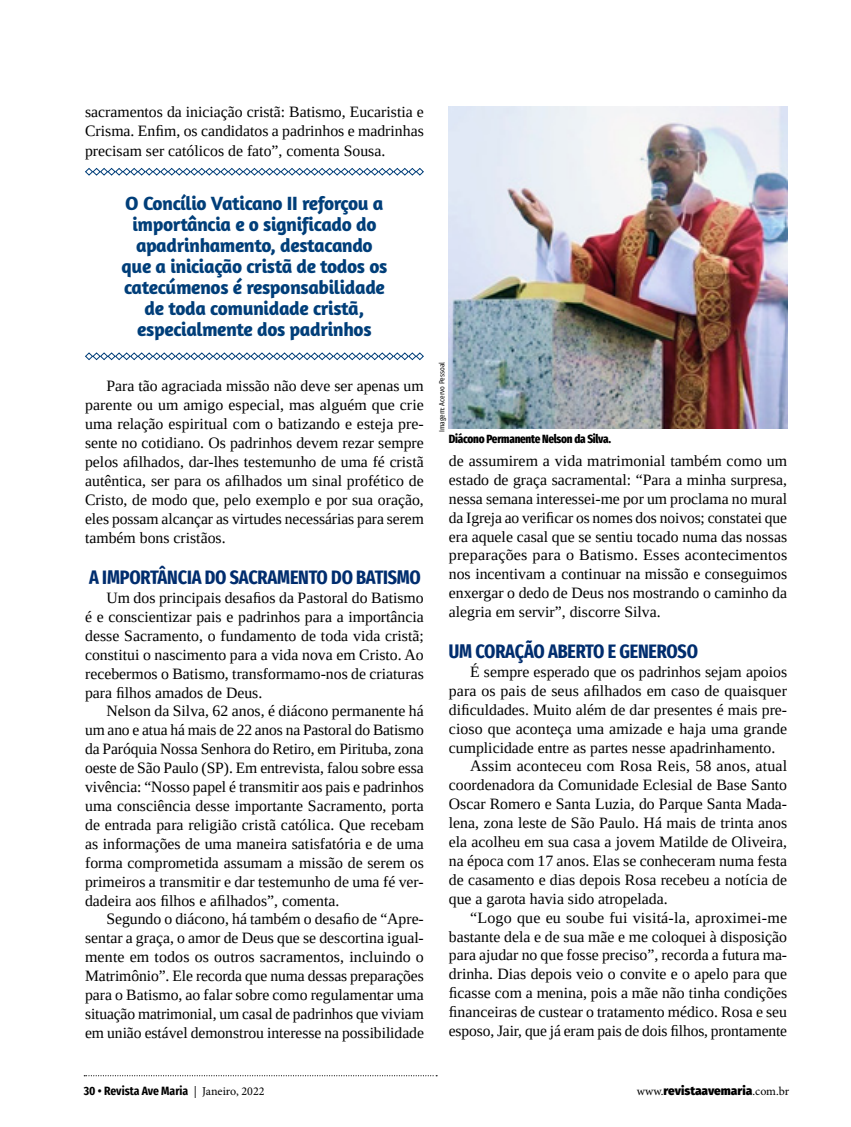
<style>
.page{position:relative;width:851px;height:1127px;background:#fff}
.page>*{position:absolute;margin:0;border:0;box-sizing:border-box;transform-origin:0 0}
.t1{font:700 19.5px/21px "Amaranth";letter-spacing:-.02em;color:#003e79;text-align:center}
.t2{font:700 extra-condensed 19.5px "Fira Sans";letter-spacing:-.01em;color:#002d6e}
.t3{font:15.75px/18.9px "Tinos";color:#000;text-align:justify}
.t4{font:800 extra-condensed 12px "Fira Sans";letter-spacing:-.02em;color:#000}
.t5{font:700 12px "Fira Sans Condensed";color:#000}
.t6{font:900 12px "Fira Sans";color:#000}
.t7{font:7.5px "Fira Sans Condensed";color:#000}
.s1{font-family:"Minion Pro";font-weight:400}
</style>
<div class="page">
<svg style="left:85px;top:167px;width:339px;height:9px"></svg>
<svg style="left:85px;top:352px;width:339px;height:8px"></svg>
<img style="left:449px;top:106px;width:338px;height:323px">
<svg style="left:84px;top:1075px;width:353px;height:1px"></svg>
<p class="t3" style="left:85px;top:102px;width:340px;line-height:19.4px">sacramentos da iniciação cristã: Batismo, Eucaristia e Crisma. Enfim, os candidatos a padrinhos e madrinhas precisam ser católicos de fato”, comenta Sousa.</p>
<p class="t1" style="left:121px;top:192px;width:267px">O Concílio Vaticano II reforçou a importância e o significado do apadrinhamento, destacando que a iniciação cristã de todos os catecúmenos é responsabilidade de toda comunidade cristã, especialmente dos padrinhos</p>
<p class="t3" style="left:85px;top:376px;width:340px;text-indent:21px">Para tão agraciada missão não deve ser apenas um parente ou um amigo especial, mas alguém que crie uma relação espiritual com o batizando e esteja pre&shy;sente no cotidiano. Os padrinhos devem rezar sempre pelos afilhados, dar-lhes testemunho de uma fé cristã autêntica, ser para os afilhados um sinal profético de Cristo, de modo que, pelo exemplo e por sua oração, eles possam alcançar as virtudes necessárias para serem também bons cristãos.</p>
<p class="t2" style="left:89px;top:561px;width:333px">A IMPORTÂNCIA DO SACRAMENTO DO BATISMO</p>
<p class="t3" style="left:85px;top:588px;width:340px;text-indent:21px">Um dos principais desafios da Pastoral do Batismo é e conscientizar pais e padrinhos para a importância desse Sacramento, o fundamento de toda vida cristã; constitui o nascimento para a vida nova em Cristo. Ao recebermos o Batismo, transformamo-nos de criaturas para filhos amados de Deus.</p>
<p class="t3" style="left:85px;top:702px;width:340px;text-indent:21px">Nelson da Silva, 62 anos, é diácono permanente há um ano e atua há mais de 22 anos na Pastoral do Batismo da Paróquia Nossa Senhora do Retiro, em Pirituba, zona oeste de São Paulo (SP). Em entrevista, falou sobre essa vivência: “Nosso papel é transmitir aos pais e padrinhos uma consciência desse importante Sacramento, porta de entrada para religião cristã católica. Que recebam as informações de uma maneira satisfatória e de uma forma comprometida assumam a missão de serem os primeiros a transmitir e dar testemunho de uma fé ver&shy;dadeira aos filhos e afilhados”, comenta.</p>
<p class="t3" style="left:85px;top:909px;width:340px;text-indent:21px">Segundo o diácono, há também o desafio de “Apre&shy;sentar a graça, o amor de Deus que se descortina igual&shy;mente em todos os outros sacramentos, incluindo o Matrimônio”. Ele recorda que numa dessas preparações para o Batismo, ao falar sobre como regulamentar uma situação matrimonial, um casal de padrinhos que viviam em união estável demonstrou interesse na possibilidade</p>
<p class="t7" style="left:435px;top:432px;width:72px;rotate:-90deg">Imagem: Acervo Pessoal</p>
<p class="t4" style="left:449px;top:428px;width:164px">Diácono Permanente Nelson da Silva.</p>
<p class="t3" style="left:449px;top:451px;width:340px">de assumirem a vida matrimonial também como um estado de graça sacramental: “Para a minha surpresa, nessa semana interessei-me por um proclama no mural da Igreja ao verificar os nomes dos noivos; constatei que era aquele casal que se sentiu tocado numa das nossas preparações para o Batismo. Esses acontecimentos nos incentivam a continuar na missão e conseguimos enxergar o dedo de Deus nos mostrando o caminho da alegria em servir”, discorre Silva.</p>
<p class="t2" style="left:449px;top:635px;width:250px">UM CORAÇÃO ABERTO E GENEROSO</p>
<p class="t3" style="left:470px;top:662px;width:318px">É sempre esperado que os padrinhos sejam apoios</p>
<p class="t3" style="left:449px;top:681px;width:339px">para os pais de seus afilhados em caso de quaisquer</p>
<p class="t3" style="left:449px;top:700px;width:340px">dificuldades. Muito além de dar presentes é mais pre-</p>
<p class="t3" style="left:449px;top:719px;width:340px">cioso que aconteça uma amizade e haja uma grande</p>
<p class="t3" style="left:449px;top:738px;width:328px">cumplicidade entre as partes nesse apadrinhamento.</p>
<p class="t3" style="left:470px;top:756px;width:318px">Assim aconteceu com Rosa Reis, 58 anos, atual</p>
<p class="t3" style="left:449px;top:775px;width:340px">coordenadora da Comunidade Eclesial de Base Santo</p>
<p class="t3" style="left:449px;top:794px;width:340px">Oscar Romero e Santa Luzia, do Parque Santa Mada-</p>
<p class="t3" style="left:449px;top:813px;width:340px">lena, zona leste de São Paulo. Há mais de trinta anos</p>
<p class="t3" style="left:449px;top:832px;width:340px">ela acolheu em sua casa a jovem Matilde de Oliveira,</p>
<p class="t3" style="left:449px;top:851px;width:340px">na época com 17 anos. Elas se conheceram numa festa</p>
<p class="t3" style="left:449px;top:870px;width:340px">de casamento e dias depois Rosa recebeu a notícia de</p>
<p class="t3" style="left:449px;top:889px;width:220px">que a garota havia sido atropelada.</p>
<p class="t3" style="left:470px;top:908px;width:318px">“Logo que eu soube fui visitá-la, aproximei-me</p>
<p class="t3" style="left:449px;top:927px;width:340px">bastante dela e de sua mãe e me coloquei à disposição</p>
<p class="t3" style="left:449px;top:945px;width:340px">para ajudar no que fosse preciso”, recorda a futura ma-</p>
<p class="t3" style="left:449px;top:964px;width:340px">drinha. Dias depois veio o convite e o apelo para que</p>
<p class="t3" style="left:449px;top:983px;width:340px">ficasse com a menina, pois a mãe não tinha condições</p>
<p class="t3" style="left:449px;top:1002px;width:340px">financeiras de custear o tratamento médico. Rosa e seu</p>
<p class="t3" style="left:449px;top:1021px;width:340px">esposo, Jair, que já eram pais de dois filhos, prontamente</p>
<p class="t5" style="left:84px;top:1080px;width:182px">30 • Revista Ave Maria <span class="s1">| Janeiro, 2022</span></p>
<p class="t6" style="left:636px;top:1080px;width:154px"><span class="s1">www.</span>revistaavemaria<span class="s1">.com.br</span></p>
</div>
